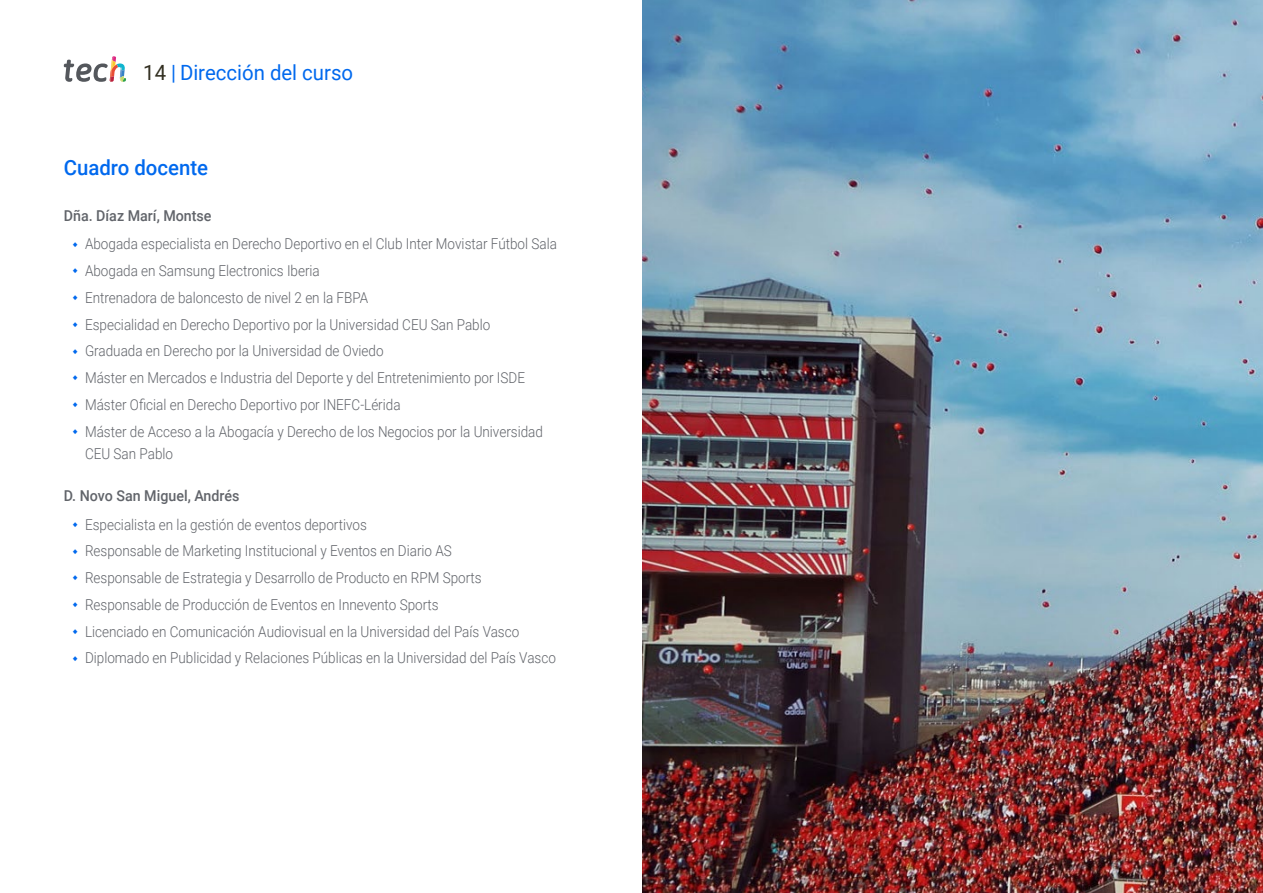
<style>
.page{position:relative;width:1263px;height:893px;background:#fff}
.page>*{position:absolute;margin:0;border:0;box-sizing:border-box;transform-origin:0 0}
.t1{font:21px "Roboto";color:#0169ee}
.t2{font:500 21px "Roboto";color:#0169ee}
.t3{font:300 15px/26.7px "Roboto";color:#61646a;scale:.9 1}
.t4{font:500 15px "Roboto";color:#61646a;scale:.95 1}
.s1{color:#312e20}
</style>
<div class="page">
<svg style="left:64px;top:56px;width:62px;height:26px"></svg>
<img style="left:642px;top:0;width:621px;height:893px">
<h1 class="t1" style="left:143px;top:57px;width:211px"><span class="s1">14</span> | Dirección del curso</h1>
<h1 class="t2" style="left:64px;top:153px;width:146px">Cuadro docente</h1>
<p class="t4" style="left:64px;top:205px;width:157px">Dña. Díaz Marí, Montse</p>
<p class="t3" style="left:85px;top:230px;width:526px">Abogada especialista en Derecho Deportivo en el Club Inter Movistar Fútbol Sala Abogada en Samsung Electronics Iberia<br>Entrenadora de baloncesto de nivel 2 en la FBPA<br>Especialidad en Derecho Deportivo por la Universidad CEU San Pablo<br>Graduada en Derecho por la Universidad de Oviedo<br>Máster en Mercados e Industria del Deporte y del Entretenimiento por ISDE Máster Oficial en Derecho Deportivo por INEFC-Lérida<br>Máster de Acceso a la Abogacía y Derecho de los Negocios por la Universidad</p>
<p class="t3" style="left:85px;top:440px;width:99px">CEU San Pablo</p>
<p class="t4" style="left:64px;top:485px;width:186px">D. Novo San Miguel, Andrés</p>
<p class="t3" style="left:85px;top:510px;width:525px">Especialista en la gestión de eventos deportivos<br>Responsable de Marketing Institucional y Eventos en Diario AS<br>Responsable de Estrategia y Desarrollo de Producto en RPM Sports Responsable de Producción de Eventos en Innevento Sports<br>Licenciado en Comunicación Audiovisual en la Universidad del País Vasco Diplomado en Publicidad y Relaciones Públicas en la Universidad del País Vasco</p>
</div>
